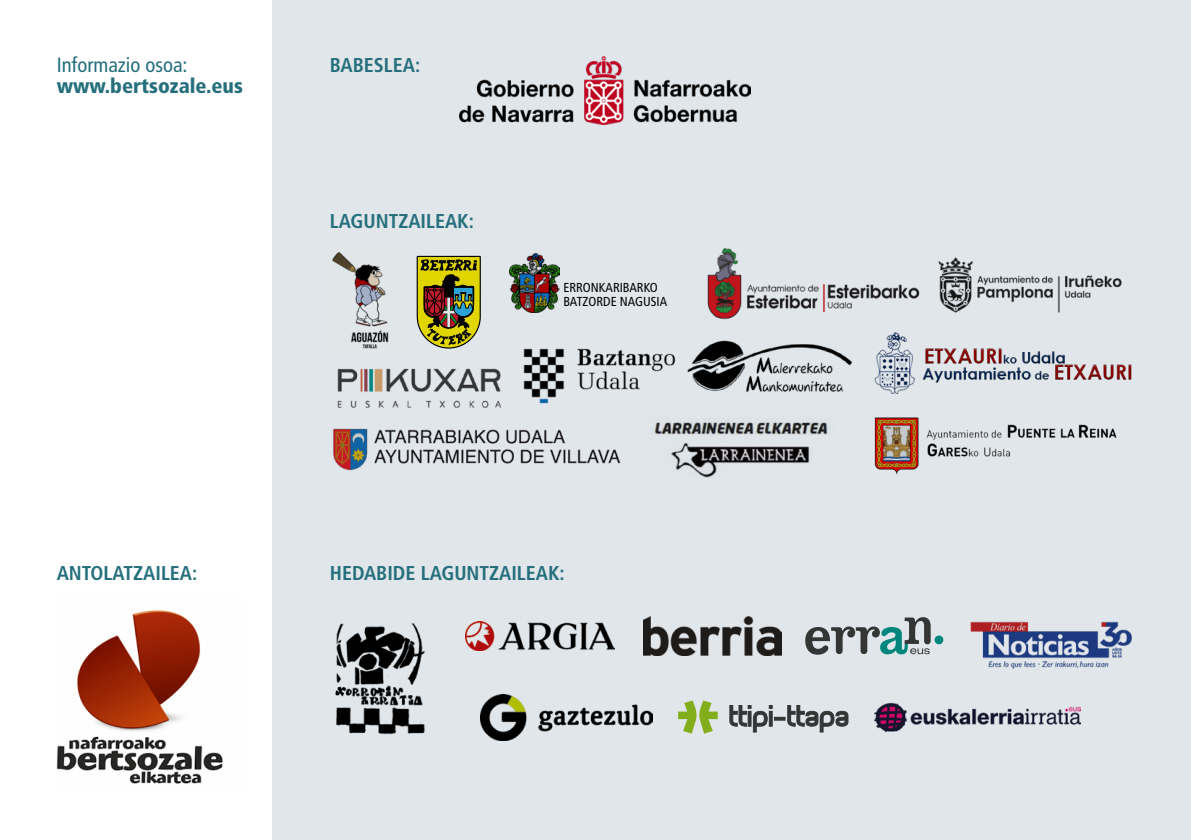
<style>
.page{position:relative;width:1191px;height:840px;background:#fff}
.page>*{position:absolute;margin:0;border:0;box-sizing:border-box;transform-origin:0 0}
.t1{font:900 condensed 20.6px "Frutiger LT Std";color:#256f7d}
.t2{font:condensed 20.6px "Frutiger LT Std";color:#256f7d}
.t3{font:700 condensed 20px "Frutiger LT Std";color:#256f7d}
.t4{font:condensed 13px/14px "Frutiger LT Std";color:#000}
</style>
<div class="page">
<div style="left:272px;top:0;width:919px;height:839px;background:#e1e6ea"></div>
<img style="left:57px;top:610px;width:166px;height:174px">
<img style="left:460px;top:57px;width:290px;height:67px">
<img style="left:687px;top:340px;width:165px;height:53px">
<img style="left:938px;top:257px;width:184px;height:56px">
<img style="left:523px;top:348px;width:153px;height:55px">
<img style="left:337px;top:368px;width:164px;height:40px">
<img style="left:653px;top:422px;width:176px;height:56px">
<img style="left:874px;top:417px;width:243px;height:57px">
<img style="left:874px;top:332px;width:258px;height:62px">
<img style="left:333px;top:428px;width:288px;height:43px">
<img style="left:707px;top:248px;width:213px;height:72px">
<img style="left:332px;top:252px;width:57px;height:97px">
<svg style="left:416px;top:255px;width:65px;height:94px;background:#8b8129"></svg>
<img style="left:510px;top:253px;width:49px;height:59px">
<img style="left:335px;top:623px;width:90px;height:111px">
<img style="left:465px;top:621px;width:149px;height:29px">
<img style="left:644px;top:616px;width:138px;height:39px">
<svg style="left:934px;top:635px;width:9px;height:9px"></svg>
<svg style="left:805px;top:617px;width:125px;height:37px"></svg>
<img style="left:874px;top:703px;width:206px;height:30px">
<img style="left:480px;top:694px;width:172px;height:45px">
<svg style="left:729px;top:705px;width:119px;height:27px"></svg>
<svg style="left:678px;top:700px;width:39px;height:33px"></svg>
<img style="left:970px;top:621px;width:162px;height:48px">
<p class="t2" style="left:57px;top:53px;width:132px">Informazio osoa:</p>
<p class="t1" style="left:57px;top:73px;width:188px">www.bertsozale.eus</p>
<p class="t3" style="left:330px;top:53px;width:92px">BABESLEA:</p>
<p class="t3" style="left:330px;top:209px;width:145px">LAGUNTZAILEAK:</p>
<p class="t4" style="left:563px;top:280px;width:105px">ERRONKARIBARKO<br>BATZORDE NAGUSIA</p>
<p class="t3" style="left:57px;top:560px;width:142px">ANTOLATZAILEA:</p>
<p class="t3" style="left:330px;top:560px;width:236px">HEDABIDE LAGUNTZAILEAK:</p>
</div>
